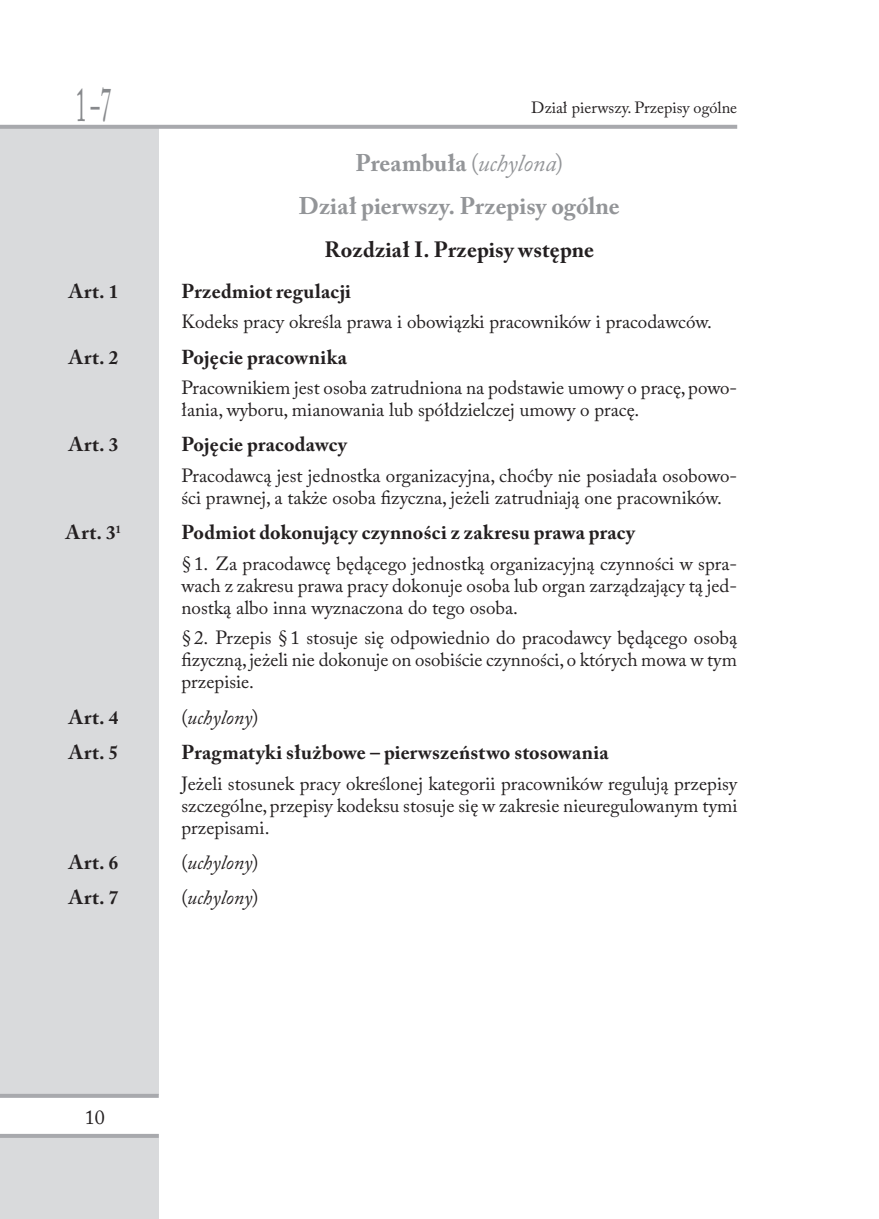
<style>
.page{position:relative;width:879px;height:1219px;background:#fff}
.page>*{position:absolute;margin:0;border:0;box-sizing:border-box;transform-origin:0 0}
.t1{font:48px "Adobe Caslon Pro";color:#87898c;scale:.45 1}
.aaa_tytul_POL{font:700 24px "Adobe Caslon Pro";letter-spacing:.005em;color:#939598}
.aaa_rozdzial_POL{font:700 22px "Adobe Caslon Pro";letter-spacing:.01em;color:#231f20}
.aaa_tytul_art_POL{font:700 20px "Adobe Caslon Pro";letter-spacing:.015em;color:#231f20}
.aaa_tytul_art_POL-2{font:italic 20px "Adobe Caslon Pro";color:#231f20}
.t2{font:20px "Adobe Caslon Pro";color:#231f20}
.Body_text_POL{font:19px/22px "Adobe Caslon Pro";color:#231f20;text-align:justify}
.t3{font:16.2px "Adobe Caslon Pro";color:#231f20}
.s1{font-weight:400}
.s2{font-weight:400;font-style:italic}
.s3{font-size:19px}
.s4{font-style:normal}
</style>
<div class="page">
<div style="left:0;top:127px;width:159px;height:967px;background:#d9dadc"></div>
<hr style="left:0;top:1094px;width:159px;height:4px;background:#a8a9ad">
<div style="left:0;top:1134px;width:159px;height:85px;background:#d9dadc"></div>
<hr style="left:0;top:1134px;width:159px;height:4px;background:#a8a9ad">
<svg style="left:0;top:125px;width:737px;height:4px;background:#acacb0"></svg>
<h1 class="t1" style="left:76px;top:76px;width:81px">1‒7</h1>
<p class="t3" style="left:531px;top:98px;width:207px">Dział pierwszy. Przepisy ogólne</p>
<p class="aaa_tytul_POL" style="left:355px;top:148px;width:209px">Preambuła <span class="s1">(</span><span class="s2">uchylona</span><span class="s1">)</span></p>
<p class="aaa_tytul_POL" style="left:299px;top:191px;width:322px">Dział pierwszy. Przepisy ogólne</p>
<p class="aaa_rozdzial_POL" style="left:324px;top:236px;width:271px">Rozdział I. Przepisy wstępne</p>
<p class="aaa_tytul_art_POL" style="left:69px;top:279px;width:51px">Art. <span class="s3">1</span></p>
<p class="aaa_tytul_art_POL" style="left:181px;top:279px;width:171px">Przedmiot regulacji</p>
<p class="Body_text_POL" style="left:181px;top:311px;width:532px">Kodeks pracy określa prawa i obowiązki pracowników i pracodawców.</p>
<p class="aaa_tytul_art_POL" style="left:69px;top:345px;width:51px">Art. <span class="s3">2</span></p>
<p class="aaa_tytul_art_POL" style="left:181px;top:345px;width:167px">Pojęcie pracownika</p>
<p class="Body_text_POL" style="left:181px;top:377px;width:557px">Pracownikiem jest osoba zatrudniona na podstawie umowy o pracę, powo&shy;łania, wyboru, mianowania lub spółdzielczej umowy o pracę.</p>
<p class="aaa_tytul_art_POL" style="left:69px;top:433px;width:51px">Art. <span class="s3">3</span></p>
<p class="aaa_tytul_art_POL" style="left:181px;top:433px;width:167px">Pojęcie pracodawcy</p>
<p class="Body_text_POL" style="left:181px;top:464px;width:557px">Pracodawcą jest jednostka organizacyjna, choćby nie posiadała osobowo&shy;ści prawnej, a także osoba fizyczna, jeżeli zatrudniają one pracowników.</p>
<p class="aaa_tytul_art_POL" style="left:66px;top:521px;width:57px">Art. <span class="s3">3</span><sup>1</sup></p>
<p class="aaa_tytul_art_POL" style="left:181px;top:521px;width:455px">Podmiot dokonujący czynności z zakresu prawa pracy</p>
<p class="Body_text_POL" style="left:181px;top:552px;width:557px">§1. Za pracodawcę będącego jednostką organizacyjną czynności w spra&shy;wach z zakresu prawa pracy dokonuje osoba lub organ zarządzający tą jed&shy;nostką albo inna wyznaczona do tego osoba.</p>
<p class="Body_text_POL" style="left:181px;top:627px;width:557px">§2. Przepis §1 stosuje się odpowiednio do pracodawcy będącego osobą fizyczną, jeżeli nie dokonuje on osobiście czynności, o których mowa w tym przepisie.</p>
<p class="aaa_tytul_art_POL" style="left:69px;top:705px;width:51px">Art. <span class="s3">4</span></p>
<p class="aaa_tytul_art_POL-2" style="left:181px;top:705px;width:78px"><span class="s4">(</span>uchylony<span class="s4">)</span></p>
<p class="aaa_tytul_art_POL" style="left:69px;top:740px;width:51px">Art. <span class="s3">5</span></p>
<p class="aaa_tytul_art_POL" style="left:181px;top:740px;width:428px">Pragmatyki służbowe – pierwszeństwo stosowania</p>
<p class="Body_text_POL" style="left:181px;top:772px;width:557px">Jeżeli stosunek pracy określonej kategorii pracowników regulują przepisy szczególne, przepisy kodeksu stosuje się w zakresie nieuregulowanym tymi przepisami.</p>
<p class="aaa_tytul_art_POL" style="left:69px;top:850px;width:51px">Art. <span class="s3">6</span></p>
<p class="aaa_tytul_art_POL-2" style="left:181px;top:850px;width:78px"><span class="s4">(</span>uchylony<span class="s4">)</span></p>
<p class="aaa_tytul_art_POL" style="left:69px;top:886px;width:51px">Art. <span class="s3">7</span></p>
<p class="aaa_tytul_art_POL-2" style="left:181px;top:886px;width:78px"><span class="s4">(</span>uchylony<span class="s4">)</span></p>
<p class="t2" style="left:85px;top:1105px;width:21px">10</p>
</div>
